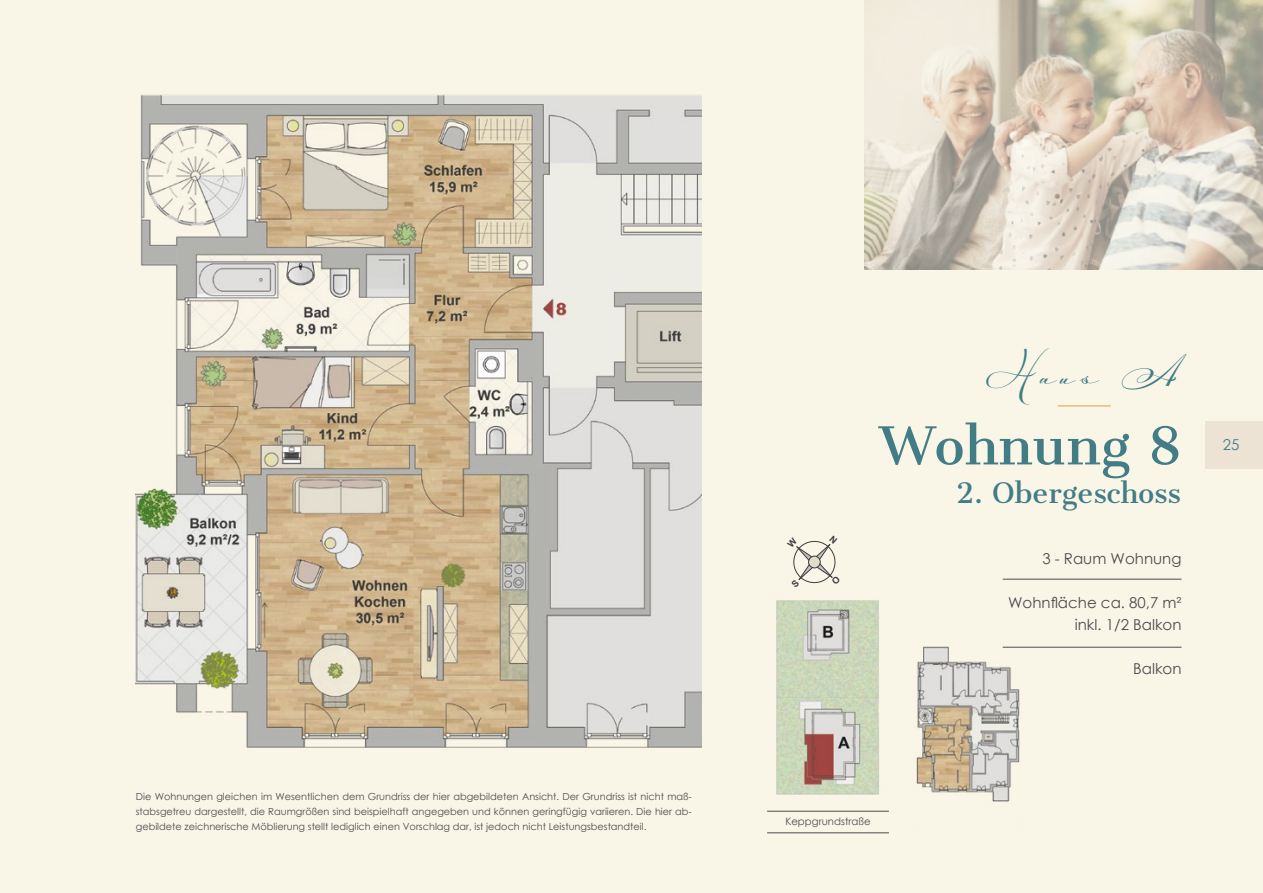
<style>
.page{position:relative;width:1263px;height:893px;background:#f9f6e8}
.page>*{position:absolute;margin:0;border:0;box-sizing:border-box;transform-origin:0 0}
.t1{font:51px "Cantata One";color:#427d85}
.t2{font:30px "Mina Chicextra";color:#427d85}
.t3{font:27px "Cantata One";color:#427d85}
.t4{font:15px/22.5px "Century Gothic";color:#4b4b4d;text-align:right}
.t5{font:15px "Century Gothic";color:#427d85}
.t6{font:10.2px "Century Gothic";color:#4b4b4d}
.t7{font:9.75px/15px "Century Gothic";color:#4b4b4d;text-align:justify}
</style>
<div class="page">
<img style="left:136px;top:94px;width:566px;height:654px">
<hr style="left:1058px;top:406px;width:53px;height:1px;background:#dba438">
<hr style="left:1003px;top:579px;width:178px;height:1px;background:#4b4b4d">
<hr style="left:1003px;top:647px;width:178px;height:1px;background:#4b4b4d">
<img style="left:887px;top:646px;width:142px;height:165px">
<img style="left:776px;top:600px;width:118px;height:206px">
<hr style="left:767px;top:811px;width:122px;height:1px;background:#4b4b4d">
<hr style="left:767px;top:832px;width:122px;height:1px;background:#4b4b4d">
<img style="left:864px;top:0;width:399px;height:270px">
<div style="left:1205px;top:421px;width:58px;height:48px;background:#eae1d3"></div>
<svg style="left:793px;top:540px;width:43px;height:44px"></svg>
<p class="t7" style="left:136px;top:788px;width:557px">Die Wohnungen gleichen im Wesentlichen dem Grundriss der hier abgebildeten Ansicht. Der Grundriss ist nicht maß&shy;stabsgetreu dargestellt, die Raumgrößen sind beispielhaft angegeben und können geringfügig variieren. Die hier ab&shy;gebildete zeichnerische Möblierung stellt lediglich einen Vorschlag dar, ist jedoch nicht Leistungsbestandteil.</p>
<h2 class="t2" style="left:982px;top:355px;width:200px">Haus A</h2>
<h1 class="t1" style="left:879px;top:414px;width:303px">Wohnung 8</h1>
<h3 class="t3" style="left:956px;top:476px;width:227px">2. Obergeschoss</h3>
<h3 class="t4" style="left:1042px;top:547px;width:141px">3 - Raum Wohnung</h3>
<h3 class="t4" style="left:1008px;top:590px;width:175px">Wohnfläche ca. 80,7 m² inkl. 1/2 Balkon</h3>
<h3 class="t4" style="left:1133px;top:657px;width:50px">Balkon</h3>
<h3 class="t5" style="left:1223px;top:435px;width:18px">25</h3>
<p class="t6" style="left:785px;top:814px;width:87px">Keppgrundstraße</p>
</div>
